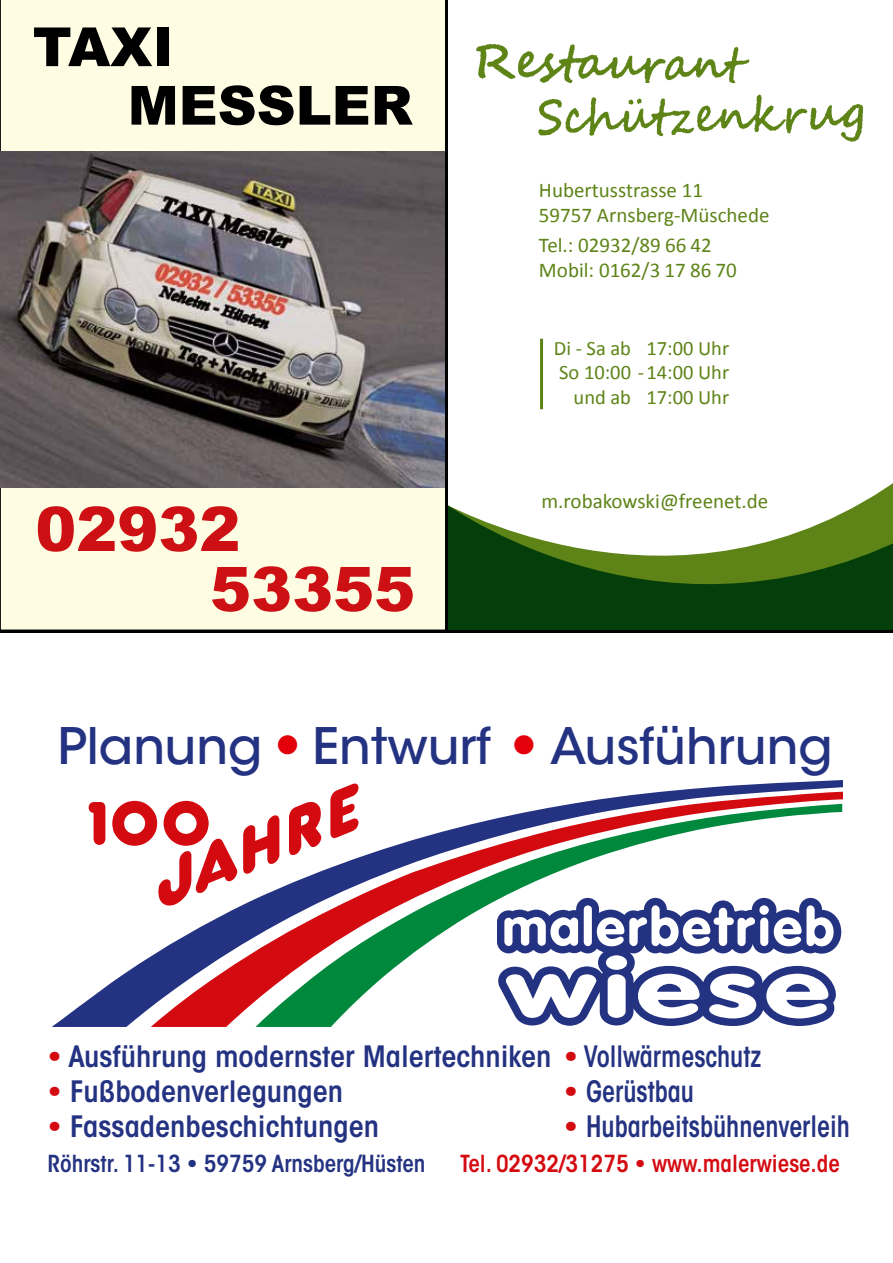
<style>
.page{position:relative;width:893px;height:1263px;background:#fff}
.page>*{position:absolute;margin:0;border:0;box-sizing:border-box;transform-origin:0 0}
.t1{font:900 61.5px/60px "Arial";color:#cd1013}
.t2{font:900 54px/58.5px "Arial";color:#000}
.t3{font:500 49.95px "ITC Avant Garde Std";color:#243282}
.t4{font:600 condensed 29.25px "ITC Avant Garde Std";color:#243282;scale:1.05 1}
.t5{font:600 condensed 29.25px "ITC Avant Garde Std";color:#243282;scale:.9 1}
.t6{font:26.7px "Zapf Dingbats ITC";color:#e3000b}
.t7{font:600 condensed 23.25px "ITC Avant Garde Std";color:#243282}
.t8{font:600 condensed 23.25px "ITC Avant Garde Std";color:#d40a11}
.t9{font:21px/25.2px "Calibri";color:#5e8418}
.t10{font:20.55px/24.6px "Calibri";color:#5e8418;text-align:right}
.s1{color:#d40a11}
</style>
<div class="page">
<svg style="left:448px;top:495px;width:445px;height:135px"></svg>
<hr style="left:540px;top:339px;width:3px;height:70px;background:#5e8418">
<img style="left:476px;top:44px;width:274px;height:40px">
<img style="left:538px;top:94px;width:326px;height:48px">
<div style="left:0;top:0;width:445px;height:630px;background:#fffce4"></div>
<img style="left:0;top:151px;width:445px;height:336px">
<svg style="left:52px;top:780px;width:791px;height:247px"></svg>
<svg style="left:151px;top:792px;width:692px;height:235px"></svg>
<svg style="left:255px;top:804px;width:587px;height:223px"></svg>
<hr style="left:445px;top:0;width:3px;height:631px;background:#000">
<hr style="left:0;top:630px;width:893px;height:3px;background:#000">
<h2 class="t2" style="left:128px;top:16px;width:286px;text-indent:-95px">TAXI<br>MESSLER</h2>
<h1 class="t1" style="left:210px;top:497px;width:207px;text-indent:-175px">02932<br>53355</h1>
<p class="t9" style="left:539px;top:178px;width:232px">Hubertusstrasse 11<br>59757 Arnsberg-Müschede</p>
<p class="t9" style="left:539px;top:232px;width:199px">Tel.: 02932/89 66 42<br>Mobil: 0162/3 17 86 70</p>
<p class="t10" style="left:554px;top:336px;width:177px">Di - Sa ab 17:00 Uhr<br>So 10:00 -14:00 Uhr und ab 17:00 Uhr</p>
<p class="t9" style="left:541px;top:488px;width:228px">m.robakowski@freenet.de</p>
<h3 class="t3" style="left:58px;top:715px;width:776px">Planung Entwurf Ausführung</h3>
<p class="t6" style="left:277px;top:733px;width:23px">●</p>
<p class="t6" style="left:513px;top:732px;width:23px">●</p>
<h3 class="t4" style="left:48px;top:1038px;width:681px"><span class="s1">•</span> Ausführung modernster Malertechniken <span class="s1">•</span> Vollwärmeschutz</h3>
<h3 class="t4" style="left:48px;top:1073px;width:283px"><span class="s1">•</span> Fußbodenverlegungen</h3>
<h3 class="t4" style="left:48px;top:1108px;width:317px"><span class="s1">•</span> Fassadenbeschichtungen</h3>
<p class="t7" style="left:48px;top:1149px;width:379px">Röhrstr. 11-13 • 59759 Arnsberg/Hüsten</p>
<p class="t8" style="left:460px;top:1149px;width:381px">Tel. 02932/31275 • www.malerwiese.de</p>
<h3 class="t5" style="left:564px;top:1073px;width:146px"><span class="s1">•</span> Gerüstbau</h3>
<h3 class="t5" style="left:564px;top:1108px;width:320px"><span class="s1">•</span> Hubarbeitsbühnenverleih</h3>
</div>
